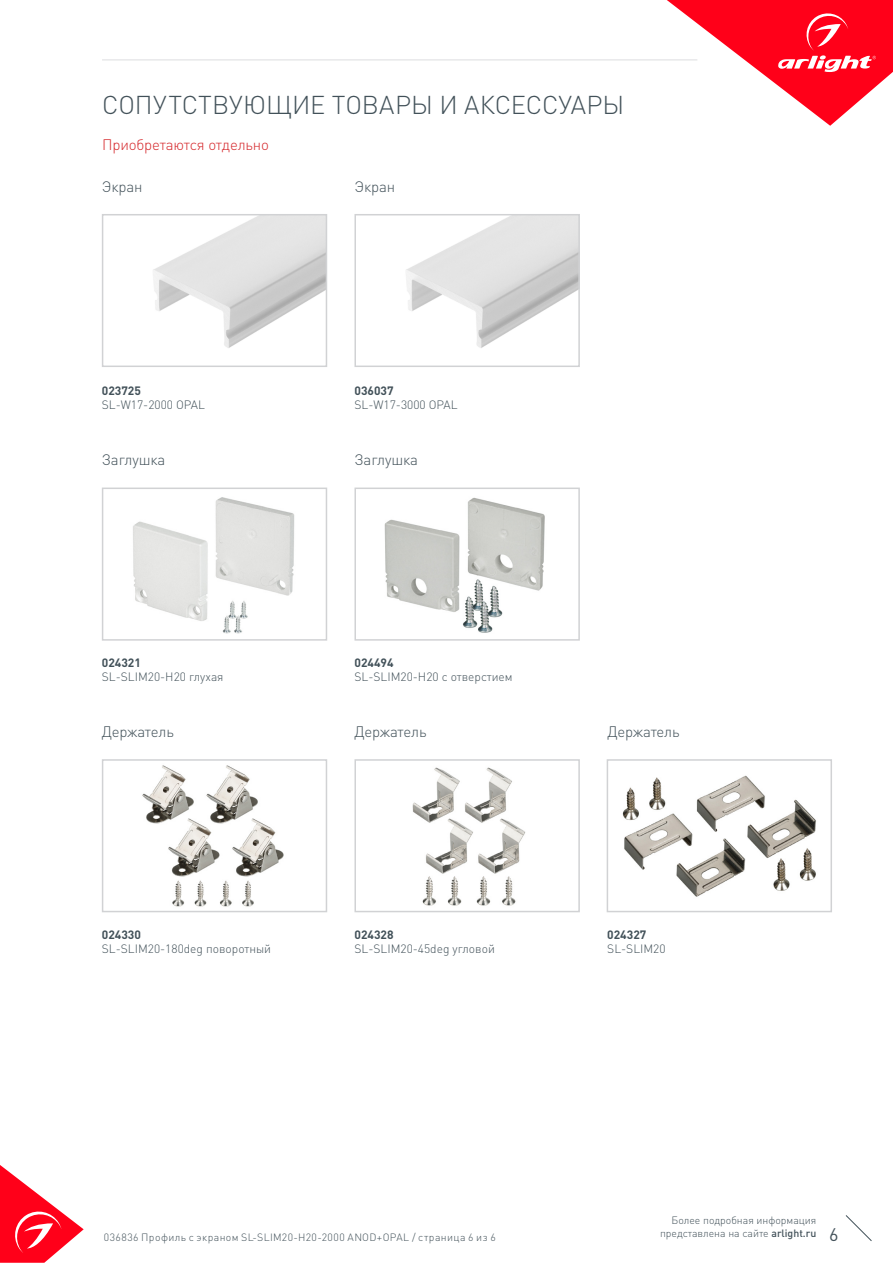
<style>
.page{position:relative;width:893px;height:1263px;background:#fff}
.page>*{position:absolute;margin:0;border:0;box-sizing:border-box;transform-origin:0 0}
.t1{font:300 25.5px "DIN Pro";color:#425159}
.t2{font:18px "DIN Pro";color:#425159}
.t3{font:300 15px "DIN Pro";letter-spacing:-.01em;color:#425159}
.t4{font:300 15px "DIN Pro";letter-spacing:-.01em;color:#d5262a}
.t5{font:300 12px "DIN Pro";color:#425159}
.t6{font:700 12px "DIN Pro";color:#425159}
.t7{font:300 10.5px "DIN Pro";letter-spacing:.04em;color:#425159}
.t8{font:300 10.5px "DIN Pro";color:#425159}
.s1{font-weight:500}
</style>
<div class="page">
<svg style="left:0;top:1165px;width:84px;height:98px"></svg>
<svg style="left:845px;top:1215px;width:27px;height:26px"></svg>
<svg style="left:667px;top:0;width:226px;height:126px"></svg>
<hr style="left:102px;top:60px;width:595px;height:1px;background:#dcdddf">
<img style="left:384px;top:497px;width:161px;height:136px">
<div style="left:354px;top:487px;width:226px;height:154px;border:2px solid #d1d2d4"></div>
<img style="left:133px;top:497px;width:162px;height:137px">
<div style="left:102px;top:487px;width:225px;height:154px;border:2px solid #d1d2d4"></div>
<img style="left:622px;top:775px;width:194px;height:122px">
<div style="left:607px;top:759px;width:225px;height:153px;border:2px solid #d1d2d4"></div>
<img style="left:412px;top:767px;width:114px;height:139px">
<div style="left:354px;top:759px;width:226px;height:153px;border:2px solid #d1d2d4"></div>
<img style="left:142px;top:765px;width:142px;height:142px">
<div style="left:102px;top:759px;width:225px;height:153px;border:2px solid #d1d2d4"></div>
<img style="left:153px;top:217px;width:171px;height:131px">
<div style="left:102px;top:214px;width:225px;height:153px;border:2px solid #d1d2d4"></div>
<img style="left:406px;top:217px;width:171px;height:131px">
<div style="left:354px;top:214px;width:226px;height:153px;border:2px solid #d1d2d4"></div>
<p class="t1" style="left:102px;top:87px;width:524px">СОПУТСТВУЮЩИЕ ТОВАРЫ И АКСЕССУАРЫ</p>
<p class="t4" style="left:102px;top:134px;width:168px">Приобретаются отдельно</p>
<p class="t3" style="left:102px;top:177px;width:42px">Экран</p>
<p class="t3" style="left:354px;top:177px;width:42px">Экран</p>
<p class="t6" style="left:102px;top:382px;width:41px">023725</p>
<p class="t5" style="left:102px;top:397px;width:105px">SL-W17-2000 OPAL</p>
<p class="t6" style="left:354px;top:382px;width:41px">036037</p>
<p class="t5" style="left:354px;top:397px;width:105px">SL-W17-3000 OPAL</p>
<p class="t3" style="left:102px;top:449px;width:65px">Заглушка</p>
<p class="t3" style="left:354px;top:449px;width:65px">Заглушка</p>
<p class="t6" style="left:102px;top:654px;width:41px">024321</p>
<p class="t5" style="left:102px;top:669px;width:123px">SL-SLIM20-H20 глухая</p>
<p class="t6" style="left:354px;top:654px;width:41px">024494</p>
<p class="t5" style="left:354px;top:669px;width:160px">SL-SLIM20-H20 с отверстием</p>
<p class="t3" style="left:102px;top:721px;width:73px">Держатель</p>
<p class="t3" style="left:608px;top:721px;width:73px">Держатель</p>
<p class="t3" style="left:354px;top:721px;width:73px">Держатель</p>
<p class="t6" style="left:102px;top:926px;width:41px">024330</p>
<p class="t5" style="left:102px;top:941px;width:171px">SL-SLIM20-180deg поворотный</p>
<p class="t6" style="left:354px;top:926px;width:41px">024328</p>
<p class="t5" style="left:354px;top:941px;width:142px">SL-SLIM20-45deg угловой</p>
<p class="t6" style="left:607px;top:926px;width:41px">024327</p>
<p class="t5" style="left:607px;top:941px;width:60px">SL-SLIM20</p>
<p class="t8" style="left:672px;top:1213px;width:146px">Более подробная информация</p>
<p class="t8" style="left:660px;top:1226px;width:158px">представлена на сайте <span class="s1">arlight.ru</span></p>
<p class="t7" style="left:104px;top:1230px;width:394px">036836 Профиль с экраном SL-SLIM20-H20-2000 ANOD+OPAL / страница 6 из 6</p>
<h2 class="t2" style="left:829px;top:1222px;width:11px">6</h2>
</div>
